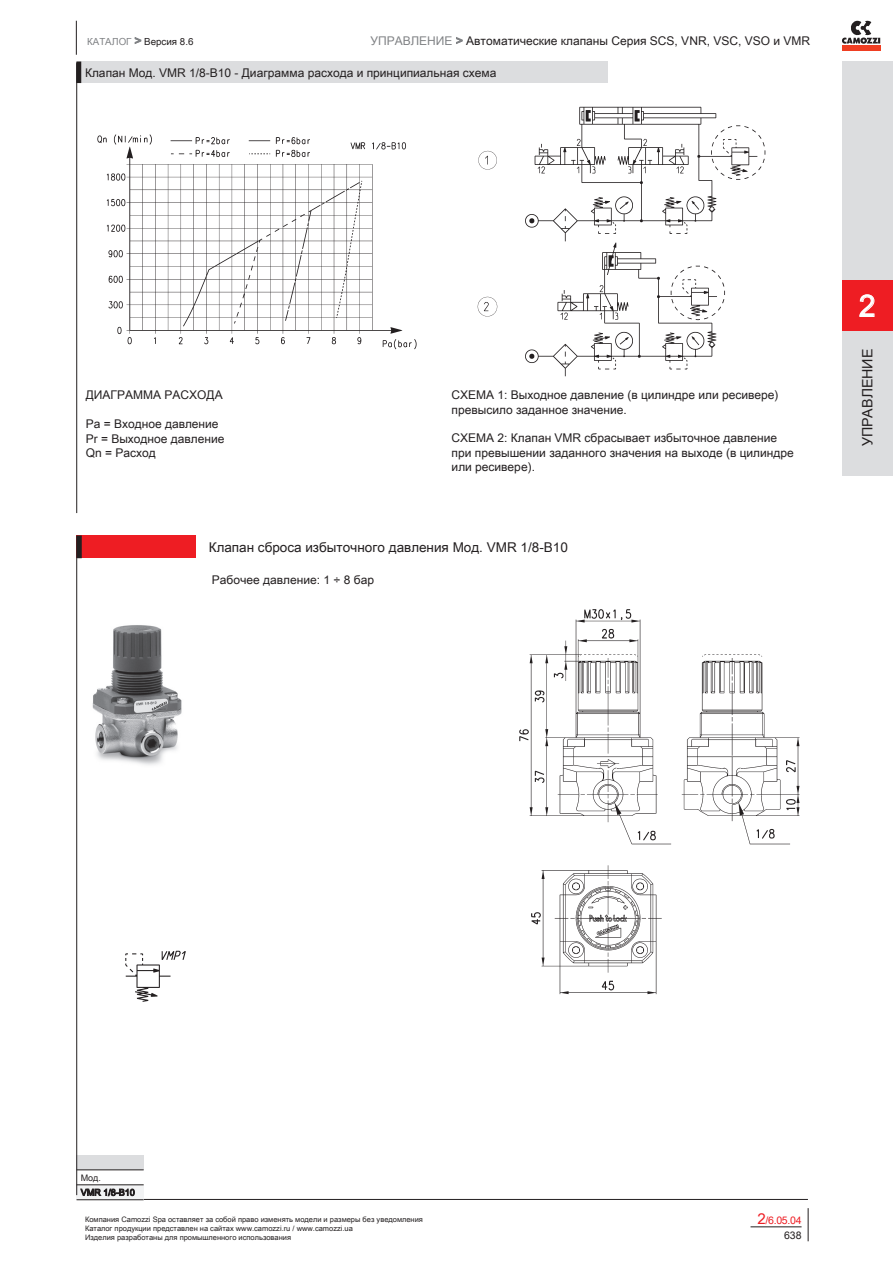
<style>
.page{position:relative;width:893px;height:1263px;background:#fff}
.page>*{position:absolute;margin:0;border:0;box-sizing:border-box;transform-origin:0 0}
.t1{font:30px "Arial Unicode MS";color:#fff}
.t2{font:14.25px "Arial Unicode MS";color:#231f20}
.t3{font:13.5px "Arial Unicode MS";color:#231f20}
.t4{font:12px/14.4px "Arial Unicode MS";color:#231f20}
.t5{font:10.5px "Arial Unicode MS";color:#ee1d23}
.t6{font:10.5px "Arial Unicode MS";color:#231f20}
.t7{font:9.75px "Arial Unicode MS";color:#231f20}
.t8{font:9px/15px "Arial Unicode MS";color:#231f20}
.t9{font:7.5px/9px "Arial Unicode MS";color:#231f20}
.s1{color:#808285}
.s2{font-size:12px;color:#808285}
.s3{font-size:15px}
</style>
<div class="page">
<hr style="left:76px;top:21px;width:1px;height:34px;background:#231f20">
<svg style="left:135px;top:37px;width:6px;height:7px"></svg>
<svg style="left:842px;top:21px;width:38px;height:23px"></svg>
<div style="left:842px;top:45px;width:38px;height:5px;background:#ef3e22"></div>
<div style="left:842px;top:62px;width:51px;height:414px;background:#dcdddf"></div>
<div style="left:842px;top:281px;width:51px;height:50px;background:#ee1d23"></div>
<svg style="left:859px;top:294px;width:15px;height:23px"></svg>
<svg style="left:456px;top:37px;width:7px;height:7px"></svg>
<hr style="left:808px;top:1208px;width:1px;height:33px;background:#231f20">
<hr style="left:750px;top:1226px;width:51px;height:1px;background:#231f20">
<hr style="left:77px;top:1199px;width:731px;height:1px;background:#231f20">
<img style="left:77px;top:105px;width:340px;height:272px">
<div style="left:77px;top:62px;width:531px;height:21px;background:#dcdddf"></div>
<div style="left:77px;top:62px;width:4px;height:21px;border:1px solid #231f20"></div>
<img style="left:477px;top:106px;width:289px;height:271px">
<img style="left:519px;top:609px;width:281px;height:386px">
<img style="left:77px;top:621px;width:105px;height:147px">
<img style="left:125px;top:950px;width:61px;height:52px">
<div style="left:77px;top:536px;width:119px;height:22px;background:#ee1d23"></div>
<hr style="left:77px;top:536px;width:4px;height:22px;background:#231f20">
<div style="left:77px;top:536px;width:5px;height:22px;border:1px solid #231f20"></div>
<div style="left:77px;top:1155px;width:67px;height:15px;background:#dcdddf"></div>
<div style="left:77px;top:1185px;width:67px;height:15px;background:#f2f3f4"></div>
<hr style="left:77px;top:1169px;width:67px;height:1px;background:#231f20">
<hr style="left:77px;top:1184px;width:67px;height:1px;background:#231f20">
<hr style="left:77px;top:1199px;width:67px;height:1px;background:#231f20">
<svg style="left:80px;top:1188px;width:55px;height:9px"></svg>
<hr style="left:76px;top:536px;width:1px;height:659px;background:#231f20">
<hr style="left:76px;top:63px;width:1px;height:450px;background:#231f20">
<p class="t7" style="left:87px;top:34px;width:108px"><span class="s1">КАТАЛОГ</span> <span class="s2">&gt;</span> Версия 8.6</p>
<p class="t4" style="left:370px;top:33px;width:441px"><span class="s1">УПРАВЛЕНИЕ &gt;</span> Автоматические клапаны Серия SCS, VNR, VSC, VSO и VMR</p>
<p class="t4" style="left:85px;top:65px;width:413px">Клапан Мод. VMR 1/8-B10 - Диаграмма расхода и принципиальная схема</p>
<p class="t4" style="left:86px;top:388px;width:139px">ДИАГРАММА РАСХОДА</p>
<p class="t4" style="left:86px;top:416px;width:140px">Pa = Входное давление<br>Pr = Выходное давление<br>Qn = Расход</p>
<p class="t4" style="left:452px;top:387px;width:328px">СХЕМА 1: Выходное давление (в цилиндре или ресивере) превысило заданное значение.</p>
<p class="t4" style="left:452px;top:431px;width:344px">СХЕМА 2: Клапан VMR сбрасывает избыточное давление при превышении заданного значения на выходе (в цилиндре или ресивере).</p>
<p class="t3" style="left:209px;top:537px;width:361px">Клапан сброса избыточного давления Мод. VMR 1/8-B10</p>
<p class="t4" style="left:212px;top:572px;width:164px">Рабочее давление: 1 ÷ 8 бар</p>
<h1 class="t1" style="left:859px;top:284px;width:18px">2</h1>
<p class="t2" style="left:857px;top:446px;width:99px;rotate:-90deg">УПРАВЛЕНИЕ</p>
<p class="t8" style="left:81px;top:1170px;width:56px">Мод.<br>VMR 1/8-B10</p>
<p class="t9" style="left:85px;top:1214px;width:339px">Компания Camozzi Spa оставляет за собой право изменять модели и размеры без уведомления<br>Каталог продукции представлен на сайтах www.camozzi.ru / www.camozzi.ua<br>Изделия разработаны для промышленного использования</p>
<p class="t5" style="left:757px;top:1212px;width:46px"><span class="s3">2</span>/6.05.04</p>
<p class="t6" style="left:784px;top:1227px;width:19px">638</p>
</div>
